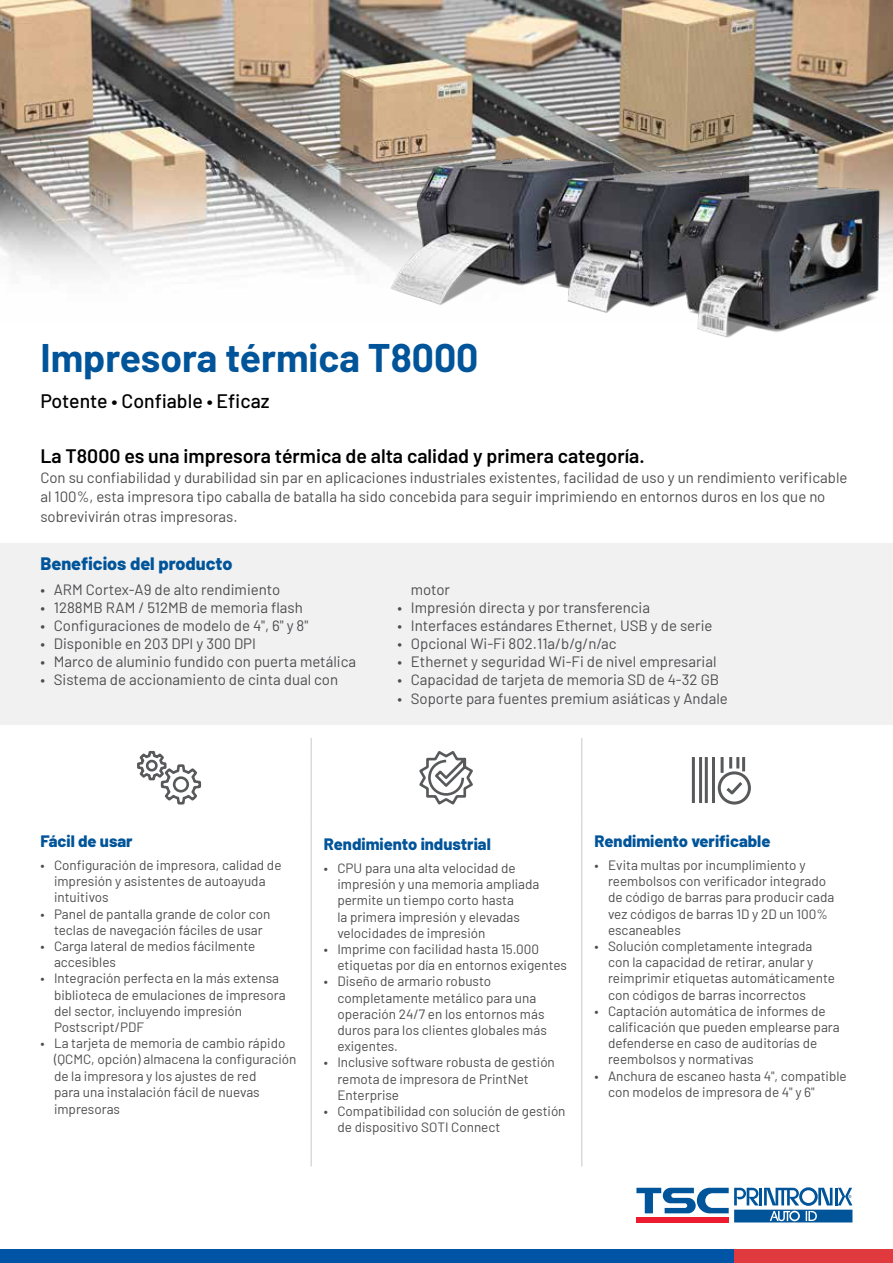
<style>
.page{position:relative;width:893px;height:1263px;background:#fff}
.page>*{position:absolute;margin:0;border:0;box-sizing:border-box;transform-origin:0 0}
.t1{font:700 39px "Barlow";color:#005499}
.t2{font:600 19.5px "Barlow";color:#000}
.t3{font:500 19.5px "Barlow";color:#000}
.t4{font:800 18px "Barlow";color:#005499}
.t5{font:800 16.5px "Barlow";color:#005499}
.t6{font:15px/19.5px "Barlow";color:#4d4d4f}
.t7{font:13.5px/16.2px "Barlow";color:#4d4d4f}
</style>
<div class="page">
<div style="left:0;top:543px;width:893px;height:181px;background:#f1f1f2"></div>
<svg style="left:636px;top:1187px;width:216px;height:35px"></svg>
<div style="left:734px;top:1249px;width:159px;height:14px;background:#e03a3e"></div>
<div style="left:0;top:1249px;width:734px;height:14px;background:#0054a6"></div>
<hr style="left:311px;top:738px;width:1px;height:79px;background:#c7c8ca">
<hr style="left:311px;top:817px;width:1px;height:349px;background:#c7c8ca">
<hr style="left:581px;top:738px;width:1px;height:79px;background:#c7c8ca">
<hr style="left:581px;top:817px;width:1px;height:349px;background:#c7c8ca">
<svg style="left:137px;top:750px;width:65px;height:55px"></svg>
<svg style="left:419px;top:751px;width:54px;height:54px"></svg>
<svg style="left:691px;top:757px;width:60px;height:48px"></svg>
<img style="left:0;top:0;width:893px;height:276px">
<img style="left:379px;top:138px;width:513px;height:200px">
<h1 class="t1" style="left:40px;top:329px;width:439px">Impresora térmica T8000</h1>
<h2 class="t3" style="left:40px;top:387px;width:231px">Potente • Confiable • Eficaz</h2>
<h2 class="t2" style="left:40px;top:442px;width:606px">La T8000 es una impresora térmica de alta calidad y primera categoría.</h2>
<p class="t6" style="left:40px;top:467px;width:809px">Con su confiabilidad y durabilidad sin par en aplicaciones industriales existentes, facilidad de uso y un rendimiento verificable al 100%, esta impresora tipo caballa de batalla ha sido concebida para seguir imprimiendo en entornos duros en los que no sobrevivirán otras impresoras.</p>
<h3 class="t4" style="left:40px;top:550px;width:194px">Beneficios del producto</h3>
<p class="t6" style="left:40px;top:579px;width:241px">• ARM Cortex-A9 de alto rendimiento</p>
<p class="t6" style="left:40px;top:597px;width:264px">• 1288MB RAM / 512MB de memoria flash</p>
<p class="t6" style="left:40px;top:615px;width:269px">• Configuraciones de modelo de 4", 6" y 8"</p>
<p class="t6" style="left:40px;top:633px;width:217px">• Disponible en 203 DPI y 300 DPI</p>
<p class="t6" style="left:40px;top:651px;width:317px">• Marco de aluminio fundido con puerta metálica</p>
<p class="t6" style="left:40px;top:669px;width:299px">• Sistema de accionamiento de cinta dual con</p>
<p class="t6" style="left:411px;top:578px;width:41px">motor</p>
<p class="t6" style="left:397px;top:596px;width:254px">• Impresión directa y por transferencia</p>
<p class="t6" style="left:397px;top:614px;width:317px">• Interfaces estándares Ethernet, USB y de serie</p>
<p class="t6" style="left:397px;top:632px;width:221px">• Opcional Wi-Fi 802.11a/b/g/n/ac</p>
<p class="t6" style="left:397px;top:650px;width:321px">• Ethernet y seguridad Wi-Fi de nivel empresarial</p>
<p class="t6" style="left:397px;top:668px;width:323px">• Capacidad de tarjeta de memoria SD de 4-32 GB</p>
<p class="t6" style="left:397px;top:688px;width:332px">• Soporte para fuentes premium asiáticas y Andale</p>
<p class="t5" style="left:41px;top:829px;width:94px">Fácil de usar</p>
<p class="t7" style="left:54px;top:856px;width:229px;text-indent:-14px">• Configuración de impresora, calidad de impresión y asistentes de autoayuda intuitivos</p>
<p class="t7" style="left:41px;top:904px;width:231px;text-align:center">• Panel de pantalla grande de color con teclas de navegación fáciles de usar</p>
<p class="t7" style="left:54px;top:937px;width:203px;text-indent:-14px">• Carga lateral de medios fácilmente accesibles</p>
<p class="t7" style="left:54px;top:969px;width:233px;text-indent:-14px">• Integración perfecta en la más extensa biblioteca de emulaciones de impresora del sector, incluyendo impresión<br>Postscript/PDF</p>
<p class="t7" style="left:54px;top:1034px;width:244px;text-indent:-14px">• La tarjeta de memoria de cambio rápido (QCMC, opción) almacena la configuración de la impresora y los ajustes de red<br>para una instalación fácil de nuevas impresoras</p>
<p class="t5" style="left:324px;top:832px;width:168px">Rendimiento industrial</p>
<p class="t7" style="left:337px;top:859px;width:204px;text-indent:-14px">• CPU para una alta velocidad de impresión y una memoria ampliada permite un tiempo corto hasta<br>la primera impresión y elevadas velocidades de impresión</p>
<p class="t7" style="left:337px;top:940px;width:231px;text-indent:-14px">• Imprime con facilidad hasta 15.000 etiquetas por día en entornos exigentes</p>
<p class="t7" style="left:337px;top:972px;width:211px;text-indent:-14px">• Diseño de armario robusto completamente metálico para una operación 24/7 en los entornos más duros para los clientes globales más exigentes.</p>
<p class="t7" style="left:337px;top:1053px;width:219px;text-indent:-14px">• Inclusive software robusta de gestión remota de impresora de PrintNet<br>Enterprise</p>
<p class="t7" style="left:337px;top:1102px;width:230px;text-indent:-14px">• Compatibilidad con solución de gestión de dispositivo SOTI Connect</p>
<p class="t5" style="left:595px;top:829px;width:177px">Rendimiento verificable</p>
<p class="t7" style="left:608px;top:856px;width:228px;text-indent:-14px">• Evita multas por incumplimiento y reembolsos con verificador integrado de código de barras para producir cada vez códigos de barras 1D y 2D un 100% escaneables</p>
<p class="t7" style="left:608px;top:937px;width:228px;text-indent:-14px">• Solución completamente integrada con la capacidad de retirar, anular y reimprimir etiquetas automáticamente con códigos de barras incorrectos</p>
<p class="t7" style="left:608px;top:1002px;width:233px;text-indent:-14px">• Captación automática de informes de calificación que pueden emplearse para defenderse en caso de auditorías de reembolsos y normativas</p>
<p class="t7" style="left:608px;top:1066px;width:240px;text-indent:-14px">• Anchura de escaneo hasta 4", compatible con modelos de impresora de 4" y 6"</p>
</div>
